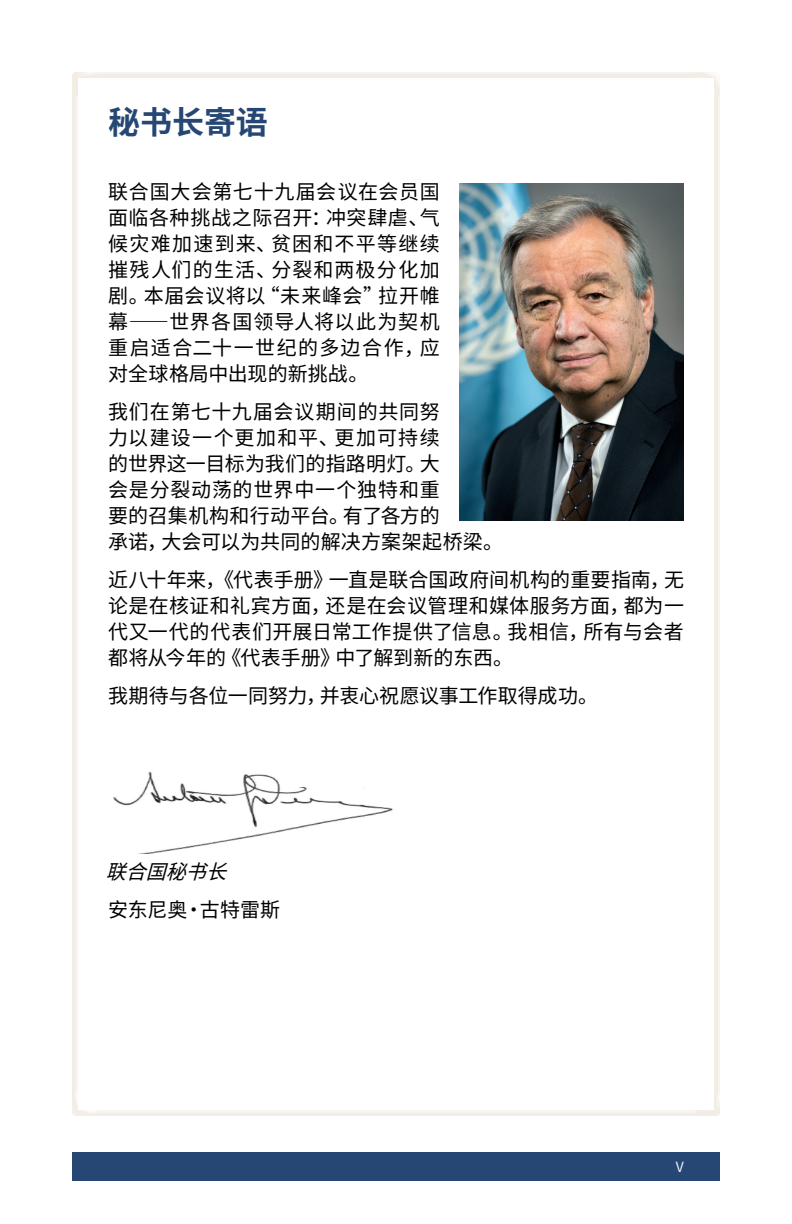
<style>
.page{position:relative;width:792px;height:1224px;background:#fff}
.page>*{position:absolute;margin:0;border:0;box-sizing:border-box;transform-origin:0 0}
.t1{font:700 32px "Source Han Sans CN";color:#264773}
.t2{font:20px/26px "Source Han Sans CN";letter-spacing:.015em;color:#000;text-align:justify}
.t3{font:20px "Source Han Sans CN";letter-spacing:-.005em;color:#000}
.t4{font:20px "Source Han Sans CN";color:#000}
.t5{font:italic 20px "Source Han Sans CN";color:#000}
.t6{font:14px "Source Han Sans CN";color:#eff4fb}
</style>
<div class="page">
<div style="left:72px;top:1152px;width:648px;height:28px;background:#264773"></div>
<img style="left:113px;top:772px;width:280px;height:81px">
<img style="left:460px;top:184px;width:224px;height:336px">
<h1 class="t1" style="left:108px;top:104px;width:161px">秘书长寄语</h1>
<p class="t2" style="left:108px;top:179px;width:333px">联合国大会第七十九届会议在会员国面临各种挑战之际召开：冲突肆虐、气候灾难加速到来、贫困和不平等继续摧残人们的生活、分裂和两极分化加剧。本届会议将以“未来峰会”拉开帷幕——世界各国领导人将以此为契机重启适合二十一世纪的多边合作，应对全球格局中出现的新挑战。</p>
<p class="t2" style="left:108px;top:399px;width:397px;text-align:left">我们在第七十九届会议期间的共同努<br>力以建设一个更加和平、更加可持续<br>的世界这一目标为我们的指路明灯。大<br>会是分裂动荡的世界中一个独特和重<br>要的召集机构和行动平台。有了各方的<br>承诺，大会可以为共同的解决方案架起桥梁。</p>
<p class="t2" style="left:108px;top:567px;width:578px">近八十年来，《代表手册》一直是联合国政府间机构的重要指南，无论是在核证和礼宾方面，还是在会议管理和媒体服务方面，都为一代又一代的代表们开展日常工作提供了信息。我相信，所有与会者都将从今年的《代表手册》中了解到新的东西。</p>
<p class="t3" style="left:108px;top:685px;width:492px">我期待与各位一同努力，并衷心祝愿议事工作取得成功。</p>
<p class="t5" style="left:106px;top:861px;width:137px">联合国秘书长</p>
<p class="t4" style="left:108px;top:899px;width:174px">安东尼奥•古特雷斯</p>
<p class="t6" style="left:676px;top:1159px;width:10px">V</p>
</div>
